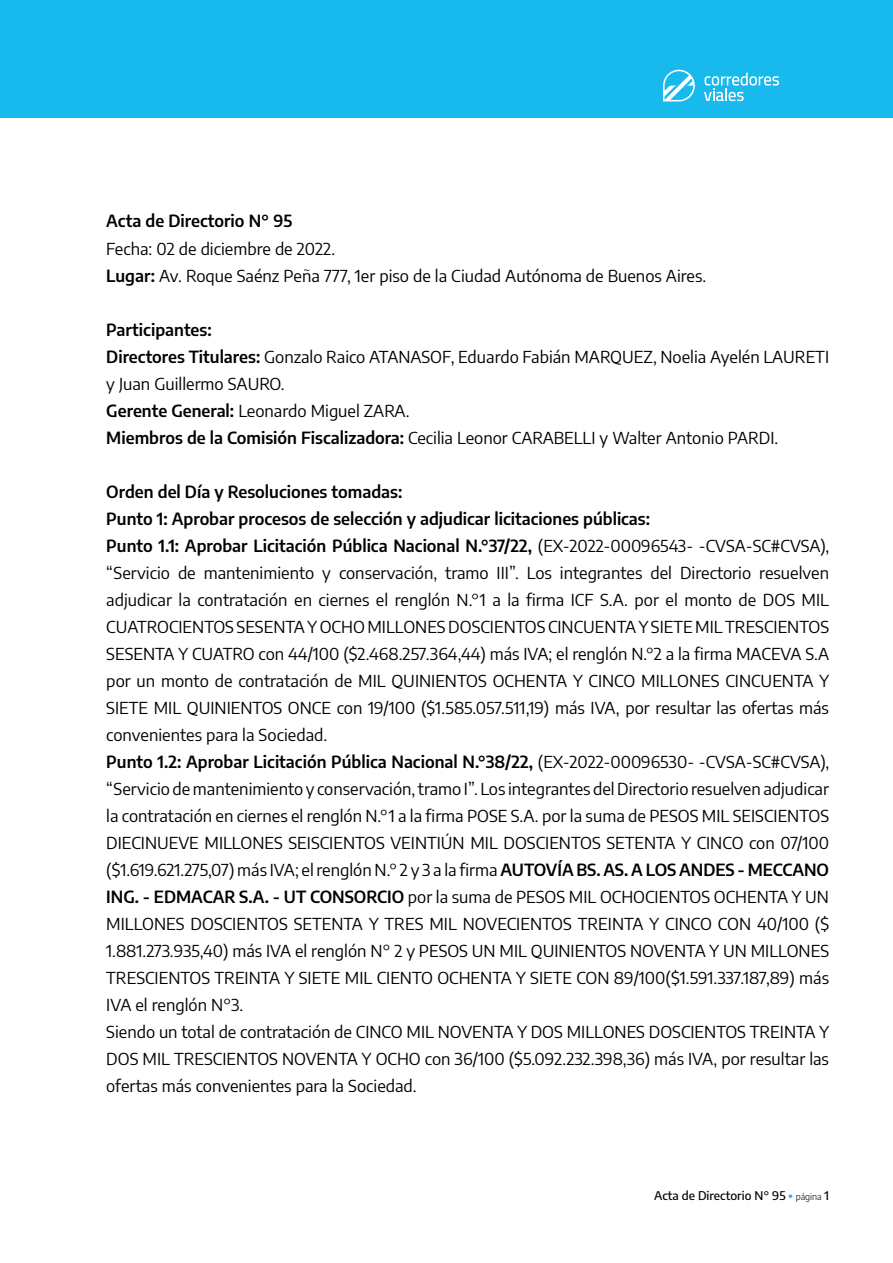
<style>
.page{position:relative;width:893px;height:1263px;background:#fff}
.page>*{position:absolute;margin:0;border:0;box-sizing:border-box;transform-origin:0 0}
.Texto_Actas{font:16.5px/27px "Encode Sans";color:#000;text-align:justify}
.Texto_Actas-2{font:600 16.5px "Encode Sans";color:#000}
.t1{font:500 12px "Encode Sans";color:#000}
.s1{font-weight:600}
.s2{font-weight:900;font-size:13.5px;color:#18baed}
.s3{font-weight:300;font-size:9px}
</style>
<div class="page">
<div style="left:0;top:0;width:893px;height:117px;background:#18baed"></div>
<svg style="left:704px;top:73px;width:75px;height:28px"></svg>
<svg style="left:663px;top:70px;width:32px;height:31px"></svg>
<p class="Texto_Actas-2" style="left:106px;top:209px;width:187px">Acta de Directorio N° 95</p>
<p class="Texto_Actas" style="left:106px;top:234px;width:230px">Fecha: 02 de diciembre de 2022.</p>
<p class="Texto_Actas" style="left:106px;top:261px;width:601px"><span class="s1">Lugar:</span> Av. Roque Saénz Peña 777, 1er piso de la Ciudad Autónoma de Buenos Aires.</p>
<p class="Texto_Actas-2" style="left:106px;top:317px;width:107px">Participantes:</p>
<p class="Texto_Actas" style="left:106px;top:342px;width:724px"><span class="s1">Directores Titulares:</span> Gonzalo Raico ATANASOF, Eduardo Fabián MARQUEZ, Noelia Ayelén LAURETI y Juan Guillermo SAURO.</p>
<p class="Texto_Actas" style="left:106px;top:396px;width:305px"><span class="s1">Gerente General:</span> Leonardo Miguel ZARA.</p>
<p class="Texto_Actas" style="left:106px;top:423px;width:674px"><span class="s1">Miembros de la Comisión Fiscalizadora:</span> Cecilia Leonor CARABELLI y Walter Antonio PARDI.</p>
<p class="Texto_Actas-2" style="left:106px;top:479px;width:297px">Orden del Día y Resoluciones tomadas:</p>
<p class="Texto_Actas-2" style="left:106px;top:506px;width:545px">Punto 1: Aprobar procesos de selección y adjudicar licitaciones públicas:</p>
<p class="Texto_Actas" style="left:106px;top:531px;width:724px"><span class="s1">Punto 1.1: Aprobar Licitación Pública Nacional N.°37/22,</span> (EX-2022-00096543- -CVSA-SC#CVSA), “Servicio de mantenimiento y conservación, tramo III”. Los integrantes del Directorio resuelven adjudicar la contratación en ciernes el renglón N.°1 a la firma ICF S.A. por el monto de DOS MIL CUATROCIENTOS SESENTA Y OCHO MILLONES DOSCIENTOS CINCUENTA Y SIETE MIL TRESCIENTOS SESENTA Y CUATRO con 44/100 ($2.468.257.364,44) más IVA; el renglón N.°2 a la firma MACEVA S.A por un monto de contratación de MIL QUINIENTOS OCHENTA Y CINCO MILLONES CINCUENTA Y SIETE MIL QUINIENTOS ONCE con 19/100 ($1.585.057.511,19) más IVA, por resultar las ofertas más convenientes para la Sociedad.</p>
<p class="Texto_Actas" style="left:106px;top:747px;width:724px"><span class="s1">Punto 1.2: Aprobar Licitación Pública Nacional N.°38/22,</span> (EX-2022-00096530- -CVSA-SC#CVSA), “Servicio de mantenimiento y conservación, tramo I”. Los integrantes del Directorio resuelven adjudicar la contratación en ciernes el renglón N.°1 a la firma POSE S.A. por la suma de PESOS MIL SEISCIENTOS DIECINUEVE MILLONES SEISCIENTOS VEINTIÚN MIL DOSCIENTOS SETENTA Y CINCO con 07/100 ($1.619.621.275,07) más IVA; el renglón N.° 2 y 3 a la firma <span class="s1">AUTOVÍA BS. AS. A LOS ANDES - MECCANO ING. - EDMACAR S.A. - UT CONSORCIO</span> por la suma de PESOS MIL OCHOCIENTOS OCHENTA Y UN MILLONES DOSCIENTOS SETENTA Y TRES MIL NOVECIENTOS TREINTA Y CINCO CON 40/100 ($ 1.881.273.935,40) más IVA el renglón N° 2 y PESOS UN MIL QUINIENTOS NOVENTA Y UN MILLONES TRESCIENTOS TREINTA Y SIETE MIL CIENTO OCHENTA Y SIETE CON 89/100($1.591.337.187,89) más IVA el renglón N°3.</p>
<p class="Texto_Actas" style="left:106px;top:1017px;width:724px">Siendo un total de contratación de CINCO MIL NOVENTA Y DOS MILLONES DOSCIENTOS TREINTA Y DOS MIL TRESCIENTOS NOVENTA Y OCHO con 36/100 ($5.092.232.398,36) más IVA, por resultar las ofertas más convenientes para la Sociedad.</p>
<p class="t1" style="left:654px;top:1187px;width:177px">Acta de Directorio N° 95 <span class="s2">·</span> <span class="s3">página</span> 1</p>
</div>
